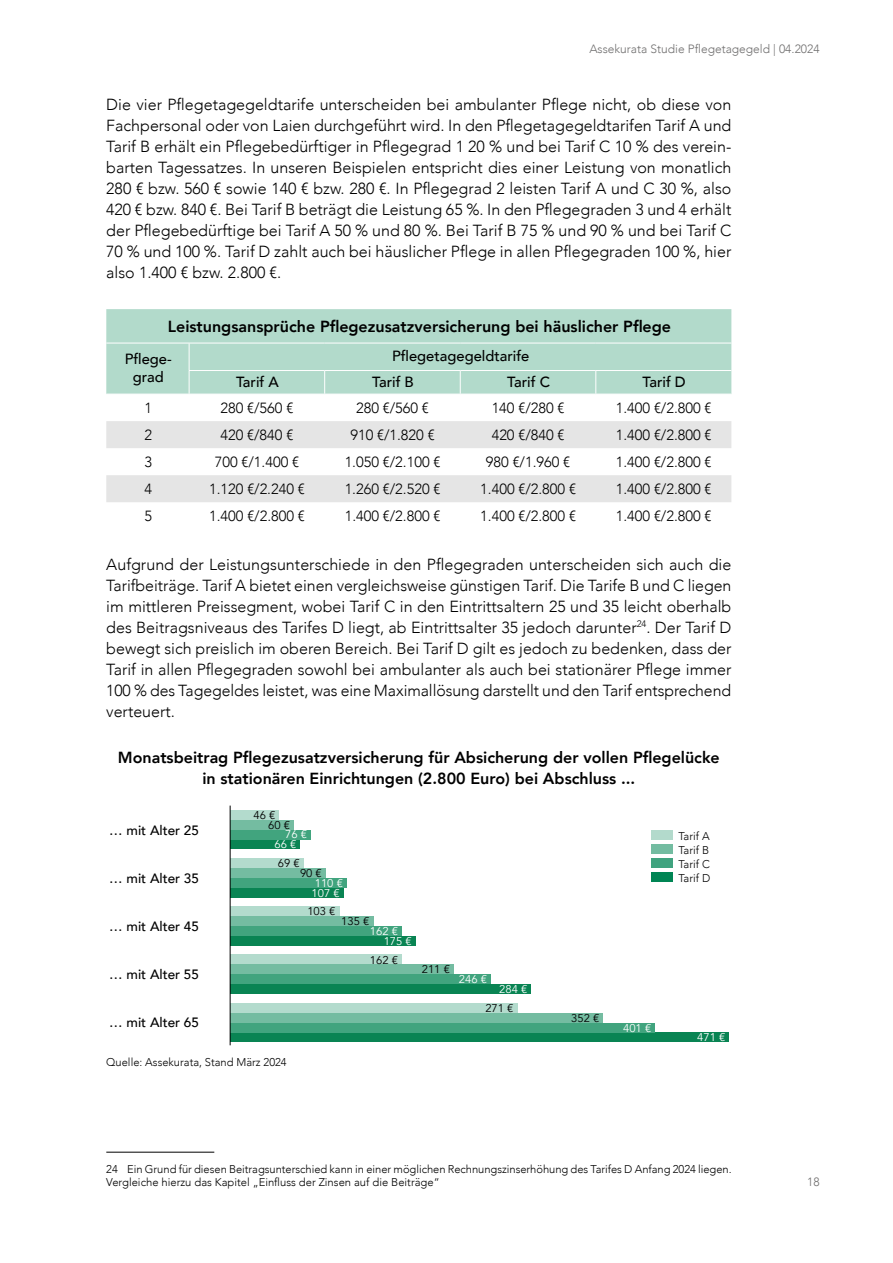
<style>
.page{position:relative;width:893px;height:1263px;background:#fff}
.page>*{position:absolute;margin:0;border:0;box-sizing:border-box;transform-origin:0 0}
.t1{font:300 16.05px/21px "Avenir";color:#000;text-align:justify}
.t2{font:800 16.05px/21px "Avenir";color:#000;text-align:center}
.t3{font:300 14.7px "Avenir";color:#000}
.t4{font:500 14.7px/18px "Avenir";color:#000;text-align:center}
.t5{font:500 13.5px "Avenir";color:#000}
.t6{font:300 12px "Avenir";color:#706f6f}
.t7{font:300 11.25px/14px "Avenir";color:#000}
.t8{font:11.25px/9.9px "Avenir";color:#fff}
.t9{font:11.25px/9.9px "Avenir";color:#000}
</style>
<div class="page">
<div style="left:106px;top:309px;width:625px;height:85px;background:#b2dacb"></div>
<svg style="left:106px;top:421px;width:625px;height:81px;fill:#e5e5e5"></svg>
<hr style="left:106px;top:343px;width:83px;height:1px;background:#fff">
<svg style="left:324px;top:371px;width:1px;height:23px"></svg>
<hr style="left:189px;top:343px;width:136px;height:1px;background:#fff">
<svg style="left:189px;top:343px;width:1px;height:51px"></svg>
<hr style="left:325px;top:343px;width:135px;height:1px;background:#fff">
<hr style="left:460px;top:343px;width:136px;height:1px;background:#fff">
<hr style="left:596px;top:343px;width:135px;height:1px;background:#fff">
<hr style="left:189px;top:370px;width:136px;height:1px;background:#fff">
<hr style="left:325px;top:370px;width:135px;height:1px;background:#fff">
<hr style="left:460px;top:370px;width:136px;height:1px;background:#fff">
<hr style="left:596px;top:370px;width:135px;height:1px;background:#fff">
<svg style="left:460px;top:371px;width:1px;height:23px"></svg>
<svg style="left:595px;top:371px;width:1px;height:23px"></svg>
<hr style="left:106px;top:1152px;width:108px;height:1px;background:#000">
<div style="left:230px;top:839px;width:70px;height:10px;background:#098453"></div>
<div style="left:230px;top:888px;width:114px;height:10px;background:#098453"></div>
<div style="left:230px;top:936px;width:186px;height:10px;background:#098453"></div>
<div style="left:230px;top:984px;width:301px;height:10px;background:#098453"></div>
<div style="left:230px;top:1032px;width:499px;height:10px;background:#098453"></div>
<div style="left:230px;top:830px;width:81px;height:9px;background:#41a47e"></div>
<div style="left:230px;top:878px;width:117px;height:10px;background:#41a47e"></div>
<div style="left:230px;top:926px;width:172px;height:10px;background:#41a47e"></div>
<div style="left:230px;top:974px;width:261px;height:10px;background:#41a47e"></div>
<div style="left:230px;top:1022px;width:425px;height:10px;background:#41a47e"></div>
<div style="left:230px;top:820px;width:64px;height:10px;background:#74bca1"></div>
<div style="left:230px;top:868px;width:96px;height:10px;background:#74bca1"></div>
<div style="left:230px;top:916px;width:143px;height:10px;background:#74bca1"></div>
<div style="left:230px;top:964px;width:224px;height:10px;background:#74bca1"></div>
<div style="left:230px;top:1013px;width:373px;height:9px;background:#74bca1"></div>
<div style="left:230px;top:810px;width:49px;height:10px;background:#b3dbcd"></div>
<div style="left:230px;top:858px;width:73px;height:10px;background:#b3dbcd"></div>
<div style="left:230px;top:906px;width:109px;height:10px;background:#b3dbcd"></div>
<div style="left:230px;top:954px;width:172px;height:10px;background:#b3dbcd"></div>
<div style="left:230px;top:1003px;width:287px;height:10px;background:#b3dbcd"></div>
<div style="left:652px;top:831px;width:21px;height:9px;background:#b3dacc"></div>
<div style="left:652px;top:845px;width:21px;height:9px;background:#73bca1"></div>
<div style="left:652px;top:859px;width:21px;height:9px;background:#40a37f"></div>
<div style="left:652px;top:873px;width:21px;height:9px;background:#008554"></div>
<hr style="left:230px;top:805px;width:1px;height:240px;background:#000">
<p class="t6" style="left:589px;top:42px;width:232px">Assekurata Studie Pflegetagegeld | 04.2024</p>
<p class="t1" style="left:106px;top:94px;width:627px">Die vier Pflegetagegeldtarife unterscheiden bei ambulanter Pflege nicht, ob diese von Fachpersonal oder von Laien durchgeführt wird. In den Pflegetagegeldtarifen Tarif A und Tarif B erhält ein Pflegebedürftiger in Pflegegrad 1 20 % und bei Tarif C 10 % des verein&shy;barten Tagessatzes. In unseren Beispielen entspricht dies einer Leistung von monatlich 280 € bzw. 560 € sowie 140 € bzw. 280 €. In Pflegegrad 2 leisten Tarif A und C 30 %, also 420 € bzw. 840 €. Bei Tarif B beträgt die Leistung 65 %. In den Pflegegraden 3 und 4 erhält der Pflegebedürftige bei Tarif A 50 % und 80 %. Bei Tarif B 75 % und 90 % und bei Tarif C 70 % und 100 %. Tarif D zahlt auch bei häuslicher Pflege in allen Pflegegraden 100 %, hier also 1.400 € bzw. 2.800 €.</p>
<p class="t2" style="left:168px;top:315px;width:505px">Leistungsansprüche Pflegezusatzversicherung bei häuslicher Pflege</p>
<p class="t4" style="left:125px;top:349px;width:48px">Pflege&shy;grad</p>
<p class="t4" style="left:392px;top:346px;width:139px">Pflegetagegeldtarife</p>
<p class="t4" style="left:236px;top:372px;width:44px">Tarif A</p>
<p class="t4" style="left:372px;top:372px;width:43px">Tarif B</p>
<p class="t4" style="left:507px;top:372px;width:44px">Tarif C</p>
<p class="t4" style="left:643px;top:372px;width:45px">Tarif D</p>
<p class="t3" style="left:144px;top:399px;width:9px">1</p>
<p class="t3" style="left:221px;top:399px;width:74px">280 €/560 €</p>
<p class="t3" style="left:356px;top:399px;width:74px">280 €/560 €</p>
<p class="t3" style="left:492px;top:399px;width:74px">140 €/280 €</p>
<p class="t3" style="left:616px;top:399px;width:97px">1.400 €/2.800 €</p>
<p class="t3" style="left:145px;top:426px;width:9px">2</p>
<p class="t3" style="left:221px;top:426px;width:74px">420 €/840 €</p>
<p class="t3" style="left:350px;top:426px;width:86px">910 €/1.820 €</p>
<p class="t3" style="left:492px;top:426px;width:74px">420 €/840 €</p>
<p class="t3" style="left:616px;top:426px;width:97px">1.400 €/2.800 €</p>
<p class="t3" style="left:145px;top:453px;width:9px">3</p>
<p class="t3" style="left:215px;top:453px;width:86px">700 €/1.400 €</p>
<p class="t3" style="left:345px;top:453px;width:97px">1.050 €/2.100 €</p>
<p class="t3" style="left:486px;top:453px;width:86px">980 €/1.960 €</p>
<p class="t3" style="left:616px;top:453px;width:97px">1.400 €/2.800 €</p>
<p class="t3" style="left:145px;top:480px;width:9px">4</p>
<p class="t3" style="left:209px;top:480px;width:97px">1.120 €/2.240 €</p>
<p class="t3" style="left:345px;top:480px;width:97px">1.260 €/2.520 €</p>
<p class="t3" style="left:480px;top:480px;width:97px">1.400 €/2.800 €</p>
<p class="t3" style="left:616px;top:480px;width:97px">1.400 €/2.800 €</p>
<p class="t3" style="left:145px;top:507px;width:9px">5</p>
<p class="t3" style="left:209px;top:507px;width:97px">1.400 €/2.800 €</p>
<p class="t3" style="left:345px;top:507px;width:97px">1.400 €/2.800 €</p>
<p class="t3" style="left:480px;top:507px;width:97px">1.400 €/2.800 €</p>
<p class="t3" style="left:616px;top:507px;width:97px">1.400 €/2.800 €</p>
<p class="t1" style="left:106px;top:554px;width:627px">Aufgrund der Leistungsunterschiede in den Pflegegraden unterscheiden sich auch die Tarifbeiträge. Tarif A bietet einen vergleichsweise günstigen Tarif. Die Tarife B und C liegen im mittleren Preissegment, wobei Tarif C in den Eintrittsaltern 25 und 35 leicht oberhalb des Beitragsniveaus des Tarifes D liegt, ab Eintrittsalter 35 jedoch darunter<sup>24</sup>. Der Tarif D bewegt sich preislich im oberen Bereich. Bei Tarif D gilt es jedoch zu bedenken, dass der Tarif in allen Pflegegraden sowohl bei ambulanter als auch bei stationärer Pflege immer 100 % des Tagegeldes leistet, was eine Maximallösung darstellt und den Tarif entsprechend verteuert.</p>
<p class="t2" style="left:118px;top:747px;width:603px">Monatsbeitrag Pflegezusatzversicherung für Absicherung der vollen Pflegelücke in stationären Einrichtungen (2.800 Euro) bei Abschluss ...</p>
<p class="t5" style="left:109px;top:818px;width:91px">… mit Alter 25</p>
<p class="t5" style="left:109px;top:866px;width:91px">… mit Alter 35</p>
<p class="t5" style="left:109px;top:914px;width:91px">… mit Alter 45</p>
<p class="t5" style="left:109px;top:962px;width:91px">… mit Alter 55</p>
<p class="t5" style="left:109px;top:1010px;width:91px">… mit Alter 65</p>
<p class="t9" style="left:268px;top:810px;width:23px;text-indent:-15px">46 €<br>60 €</p>
<p class="t8" style="left:275px;top:830px;width:34px;text-indent:11px">76 €<br>66 €</p>
<p class="t9" style="left:278px;top:858px;width:23px">69 €</p>
<p class="t9" style="left:300px;top:868px;width:23px">90 €</p>
<p class="t8" style="left:312px;top:878px;width:33px">110 €<br>107 €</p>
<p class="t9" style="left:307px;top:906px;width:30px">103 €</p>
<p class="t9" style="left:341px;top:916px;width:30px">135 €</p>
<p class="t8" style="left:384px;top:926px;width:30px;text-indent:-14px">162 €<br>175 €</p>
<p class="t9" style="left:370px;top:955px;width:30px">162 €</p>
<p class="t9" style="left:422px;top:965px;width:30px">211 €</p>
<p class="t8" style="left:459px;top:974px;width:30px">246 €</p>
<p class="t8" style="left:499px;top:984px;width:30px">284 €</p>
<p class="t9" style="left:485px;top:1003px;width:30px">271 €</p>
<p class="t7" style="left:106px;top:1055px;width:182px">Quelle: Assekurata, Stand März 2024</p>
<p class="t7" style="left:678px;top:829px;width:33px;text-align:justify">Tarif A Tarif B Tarif C Tarif D</p>
<p class="t9" style="left:571px;top:1013px;width:30px">352 €</p>
<p class="t8" style="left:623px;top:1023px;width:30px">401 €</p>
<p class="t8" style="left:697px;top:1033px;width:30px">471 €</p>
<p class="t7" style="left:106px;top:1162px;width:627px">24 Ein Grund für diesen Beitragsunterschied kann in einer möglichen Rechnungszinserhöhung des Tarifes D Anfang 2024 liegen.<br>Vergleiche hierzu das Kapitel „Einfluss der Zinsen auf die Beiträge“</p>
<p class="t6" style="left:807px;top:1175px;width:14px">18</p>
</div>
